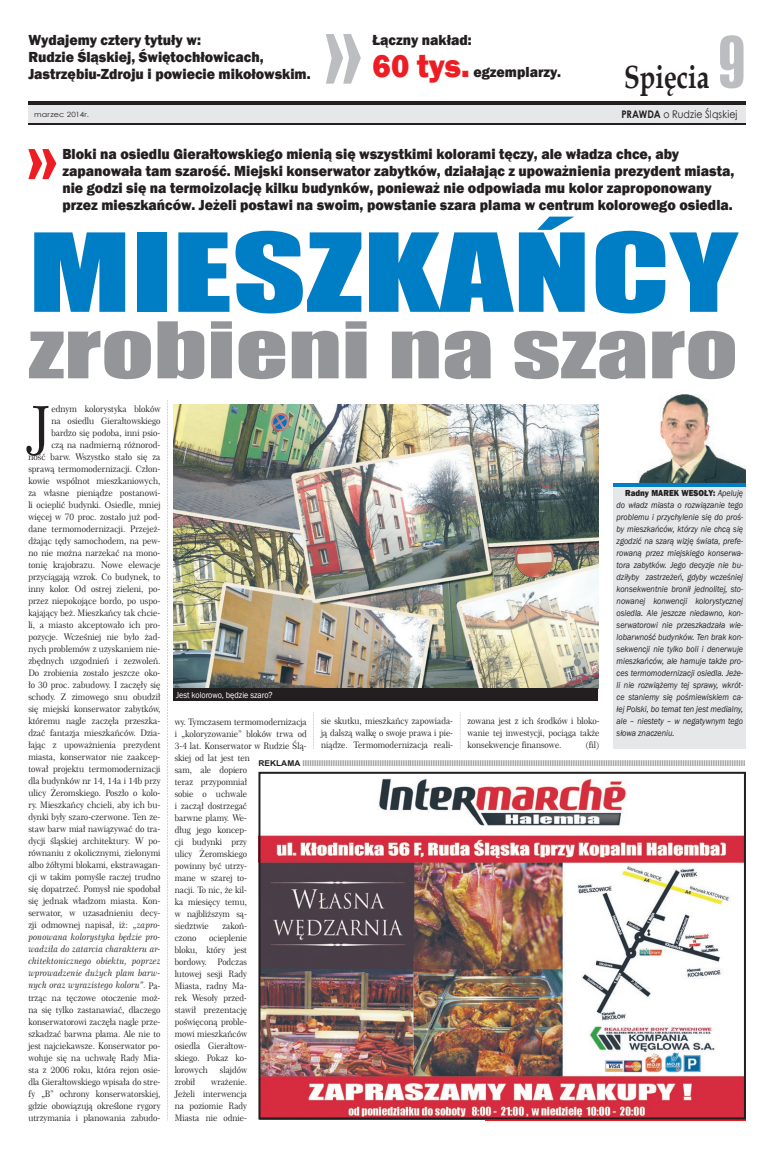
<style>
.page{position:relative;width:780px;height:1154px;background:#fff}
.page>*{position:absolute;margin:0;border:0;box-sizing:border-box;transform-origin:0 0}
.t1{font:100.5px "Impact";color:#007ec5;scale:1.43 1}
.t2{font:72.1px "Impact";color:#939598;scale:1.43 1}
.t3{font:59.2px "Century 751 No 2 EU";color:#231f20;scale:.95 1}
.t4{font:700 32px "Book Antiqua";color:#231f20;scale:.8 1}
.t5{font:800 15px/17px "Franklin Gothic";color:#231f20;scale:.95 1}
.t6{font:10.5px "Century Gothic";letter-spacing:.015em;color:#231f20;scale:.9 1}
.t7{font:9px/12px "Century 751 No 2 EU";color:#231f20;text-align:right;scale:.95 1}
.t8{font:9px/12px "Century 751 No 2 EU";color:#231f20;text-align:justify;scale:.94 1}
.t9{font:italic 9px/12px "Franklin Gothic";color:#231f20;text-align:justify;scale:.9 1}
.t10{font:9px "Franklin Gothic";color:#fff;scale:.9 1}
.t11{font:700 8px "Arial";color:#939598;scale:1.05 1}
.t12{font:7.2px "Century Gothic";letter-spacing:.025em;color:#231f20;scale:1.11 1}
.s1{font-size:33px;color:#ee1d23}
.s2{font-family:"Swis 924 EU";font-weight:400;font-size:68.8px;color:#bcbdc0}
.s3{font-weight:700}
.s4{font-style:italic}
.s5{font-weight:800;font-style:normal}
.s6{color:#231f20}
</style>
<div class="page">
<img style="left:638px;top:394px;width:108px;height:89px">
<div style="left:28px;top:104px;width:718px;height:20px;background:#e6e7e9"></div>
<hr style="left:28px;top:124px;width:718px;height:1px;background:#231f20">
<hr style="left:28px;top:101px;width:718px;height:3px;background:#231f20">
<svg style="left:28px;top:149px;width:28px;height:30px"></svg>
<hr style="left:485px;top:1119px;width:261px;height:1px;background:#ee1d23">
<img style="left:258px;top:772px;width:488px;height:347px">
<div style="left:613px;top:484px;width:133px;height:264px;background:#e6e7e9"></div>
<hr style="left:613px;top:483px;width:133px;height:3px;background:#007ec5">
<img style="left:173px;top:404px;width:425px;height:284px">
<svg style="left:167px;top:400px;width:1px;height:720px"></svg>
<svg style="left:313px;top:712px;width:1px;height:37px"></svg>
<svg style="left:460px;top:712px;width:1px;height:37px"></svg>
<svg style="left:326px;top:34px;width:35px;height:50px"></svg>
<div style="left:173px;top:688px;width:425px;height:12px;background:#231f20"></div>
<h3 class="t5" style="left:28px;top:31px;width:299px">wydajemy cztery tytuły w:<br>Rudzie Śląskiej, Świętochłowicach, jastrzębiu-Zdroju i powiecie mikołowskim.</h3>
<h3 class="t5" style="left:372px;top:23px;width:200px;line-height:32px">łączny nakład:<br><span class="s1">60 tys.</span> egzemplarzy.</h3>
<h3 class="t4" style="left:624px;top:55px;width:154px">Spięcia <span class="s2">9</span></h3>
<p class="t12" style="left:34px;top:109px;width:51px">marzec 2014r.</p>
<p class="t6" style="left:621px;top:107px;width:130px"><span class="s3">PRAWDA</span> o Rudzie Śląskiej</p>
<p class="t5" style="left:62px;top:145px;width:708px">bloki na osiedlu gierałtowskiego mienią się wszystkimi kolorami tęczy, ale władza chce, aby zapanowała tam szarość. Miejski konserwator zabytków, działając z upoważnienia prezydent miasta, nie godzi się na termoizolację kilku budynków, ponieważ nie odpowiada mu kolor zaproponowany przez mieszkańców. jeżeli postawi na swoim, powstanie szara plama w centrum kolorowego osiedla.</p>
<h1 class="t1" style="left:28px;top:194px;width:497px">MIESZKAŃCY</h1>
<h2 class="t2" style="left:28px;top:294px;width:497px">zrobieni na szaro</h2>
<h3 class="t3" style="left:28px;top:391px;width:26px">J</h3>
<p class="t7" style="left:28px;top:403px;width:141px">ednym kolorystyka bloków<br>na osiedlu Gierałtowskiego bardzo się podoba, inni psio-<br>czą na nadmierną różnorod-<br>ność barw. Wszystko stało się za sprawą termomodernizacji. Człon&shy;kowie wspólnot mieszkaniowych, za własne pieniądze postanowi&shy;li ocieplić budynki. Osiedle, mniej więcej w 70 proc. zostało już pod&shy;dane termomodernizacji. Przejeż&shy;dżając tędy samochodem, na pew&shy;no nie można narzekać na mono&shy;tonię krajobrazu. Nowe elewacje przyciągają wzrok. Co budynek, to inny kolor. Od ostrej zieleni, po&shy;przez niepokojące bordo, po uspo&shy;kajający beż. Mieszkańcy tak chcie&shy;li, a miasto akceptowało ich pro&shy;pozycje. Wcześniej nie było żad&shy;nych problemów z uzyskaniem nie&shy;zbędnych uzgodnień i zezwoleń.<br>Do zrobienia zostało jeszcze oko&shy;ło 30 proc. zabudowy. I zaczęły się schody. Z zimowego snu obudził się miejski konserwator zabytków, któremu nagle zaczęła przeszka&shy;dzać fantazja mieszkańców. Dzia&shy;łając z upoważnienia prezydent miasta, konserwator nie zaakcep&shy;tował projektu termomodernizacji dla budynków nr 14, 14a i 14b przy ulicy Żeromskiego. Poszło o kolo&shy;ry. Mieszkańcy chcieli, aby ich bu&shy;dynki były szaro-czerwone. Ten ze&shy;staw barw miał nawiązywać do tra&shy;dycji śląskiej architektury. W po&shy;równaniu z okolicznymi, zielonymi albo żółtymi blokami, ekstrawagan&shy;cji w takim pomyśle raczej trudno się dopatrzeć. Pomysł nie spodobał się jednak władzom miasta. Kon&shy;serwator, w uzasadnieniu decy&shy;zji odmownej napisał, iż: <span class="s4">„zapro&shy;ponowana kolorystyka będzie pro&shy;wadziła do zatarcia charakteru ar&shy;chitektonicznego obiektu, poprzez wprowadzenie dużych plam barw&shy;nych oraz wyrazistego koloru”.</span> Pa&shy;trząc na tęczowe otoczenie moż&shy;na się tylko zastanawiać, dlaczego konserwatorowi zaczęła nagle prze&shy;szkadzać barwna plama. Ale nie to jest najciekawsze. Konserwator po&shy;wołuje się na uchwałę Rady Mia&shy;sta z 2006 roku, która rejon osie&shy;dla Gierałtowskiego wpisała do stre&shy;fy „B” ochrony konserwatorskiej, gdzie obowiązują określone rygory utrzymania i planowania zabudo-</p>
<p class="t9" style="left:616px;top:488px;width:142px;text-indent:9px"><span class="s5">Radny MAReK weSOły:</span> Apeluję do władz miasta o rozwiązanie tego problemu i przychylenie się do proś&shy;by mieszkańców, którzy nie chcą się zgodzić na szarą wizję świata, prefe&shy;rowaną przez miejskiego konserwa&shy;tora zabytków. Jego decyzje nie bu&shy;dziłyby zastrzeżeń, gdyby wcześniej konsekwentnie bronił jednolitej, sto&shy;nowanej konwencji kolorystycznej osiedla. Ale jeszcze niedawno, kon&shy;serwatorowi nie przeszkadzała wie&shy;lobarwność budynków. Ten brak kon&shy;sekwencji nie tylko boli i denerwuje mieszkańców, ale hamuje także pro&shy;ces termomodernizacji osiedla. Jeże&shy;li nie rozwiążemy tej sprawy, wkrót&shy;ce staniemy się pośmiewiskiem ca&shy;łej Polski, bo temat ten jest medialny, ale – niestety – w negatywnym tego słowa znaczeniu.</p>
<p class="t10" style="left:176px;top:689px;width:109px">Jest kolorowo, będzie szaro?</p>
<p class="t8" style="left:321px;top:715px;width:142px">sie skutku, mieszkańcy zapowiada&shy;ją dalszą walkę o swoje prawa i pie&shy;niądze. Termomodernizacja reali-</p>
<p class="t8" style="left:467px;top:715px;width:142px">zowana jest z ich środków i bloko&shy;wanie tej inwestycji, pociąga także konsekwencje finansowe.</p>
<p class="t8" style="left:175px;top:715px;width:142px;text-align:left">wy. Tymczasem termomodernizacja i „koloryzowanie” bloków trwa od<br>3-4 lat. Konserwator w Rudzie Ślą&shy;skiej od lat jest ten<br>sam, ale dopiero<br>teraz przypomniał<br>sobie o uchwale<br>i zaczął dostrzegać<br>barwne plamy. We-<br>dług jego koncep-<br>cji budynki przy<br>ulicy Żeromskiego<br>powinny być utrzy-<br>mane w szarej to-<br>nacji. To nic, że kil-<br>ka miesięcy temu,<br>w najbliższym są-<br>siedztwie</p>
<p class="t8" style="left:585px;top:739px;width:16px">(fil)</p>
<p class="t11" style="left:258px;top:757px;width:465px"><span class="s6">REKLAMA</span> IIIIIIIIIIIIIIIIIIIIIIIIIIIIIIIIIIIIIIIIIIIIIIIIIIIIIIIIIIIIIIIIIIIIIIIIIIIIIIIIIIIIIIIIIIIIIIIIIIIIIIIIIIIIIIIIIIIIIIIIIIIIIIIIIIIIIIIIIIIIIIIIIIIIIIIIIIIIIIIIIIIIIIIIIIIIIIIIIIIIIIIIIIIIII</p>
<p class="t8" style="left:222px;top:919px;width:28px">zakoń-</p>
<p class="t8" style="left:175px;top:931px;width:78px;text-indent:34px">ocieplenie bloku, który jest bordowy. Podczas lutowej sesji Rady Miasta, radny Ma&shy;rek Wesoły przed&shy;stawił prezentację poświęconą proble&shy;mowi mieszkańców osiedla Gierałtow&shy;skiego. Pokaz ko&shy;lorowych</p>
<p class="t8" style="left:175px;top:931px;width:25px">czono</p>
<p class="t8" style="left:220px;top:1063px;width:30px">slajdów</p>
<p class="t8" style="left:175px;top:1075px;width:23px">zrobił</p>
<p class="t8" style="left:175px;top:1075px;width:78px;text-indent:37px">wrażenie.<br>Jeżeli interwencja na poziomie Rady Miasta nie odnie-</p>
</div>
